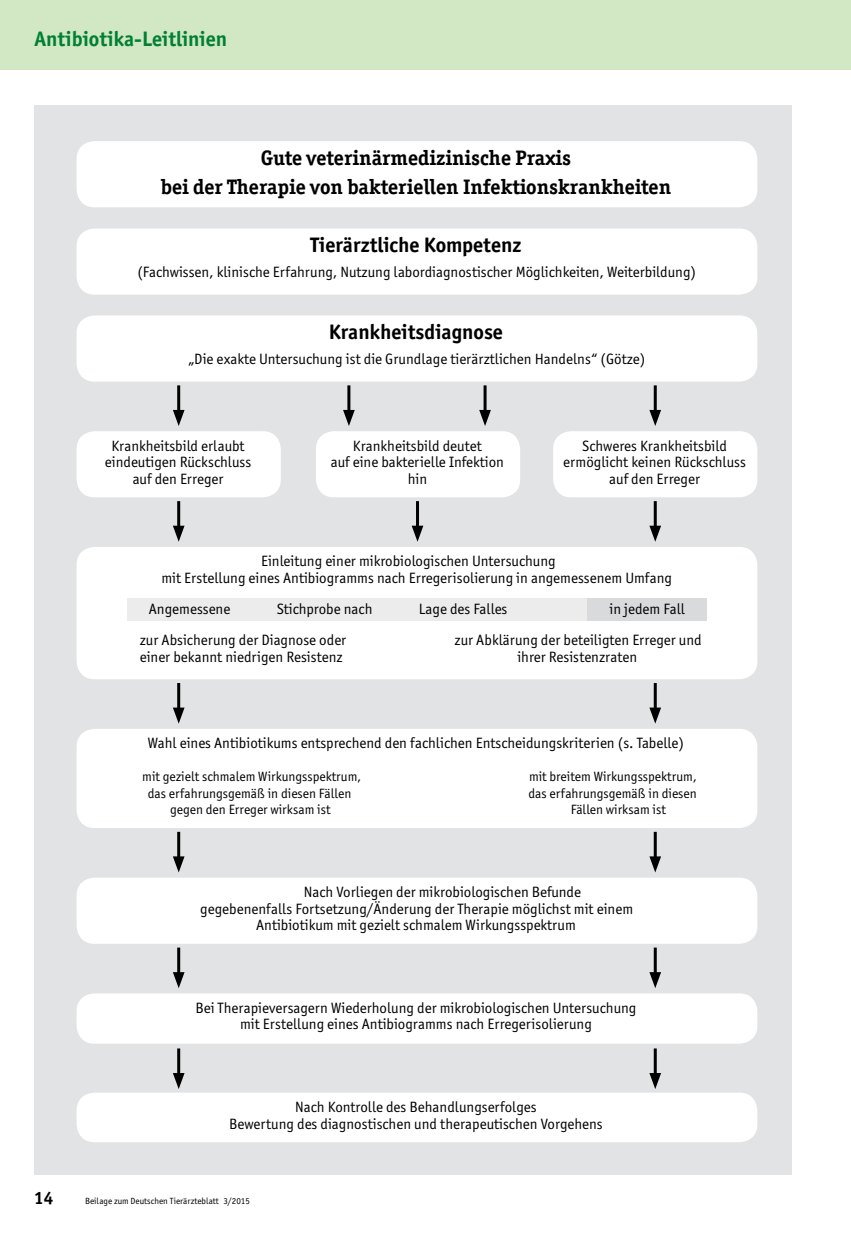
<style>
.page{position:relative;width:851px;height:1234px;background:#fff}
.page>*{position:absolute;margin:0;border:0;box-sizing:border-box;transform-origin:0 0}
.t1{font:700 21px/29.5px "Officina Serif ITC Pro";color:#000;text-align:center}
.t2{font:700 21px "Officina Sans ITC Pro";color:#000}
.t3{font:700 21px "Officina Sans ITC Pro";color:#008033}
.t4{font:700 18px "Officina Sans ITC Pro";color:#000}
.t5{font:15px/16.5px "Officina Sans ITC Pro";color:#000;text-align:center}
.t6{font:13.5px "Officina Sans ITC Pro";color:#000}
.t7{font:9px "Officina Sans ITC Pro";color:#000}
</style>
<div class="page">
<div style="left:34px;top:105px;width:757px;height:1069px;background:#e2e3e4"></div>
<div style="left:77px;top:141px;width:680px;height:66px;background:#fff;border-radius:18px"></div>
<div style="left:77px;top:228px;width:680px;height:66px;background:#fff;border-radius:18px"></div>
<div style="left:77px;top:315px;width:680px;height:66px;background:#fff;border-radius:18px"></div>
<div style="left:77px;top:431px;width:204px;height:66px;background:#fff;border-radius:18px"></div>
<div style="left:316px;top:431px;width:204px;height:66px;background:#fff;border-radius:18px"></div>
<div style="left:553px;top:431px;width:204px;height:66px;background:#fff;border-radius:18px"></div>
<div style="left:77px;top:547px;width:680px;height:132px;background:#fff;border-radius:18px"></div>
<div style="left:77px;top:728px;width:680px;height:99px;background:#fff;border-radius:18px"></div>
<div style="left:77px;top:877px;width:680px;height:66px;background:#fff;border-radius:18px"></div>
<div style="left:77px;top:993px;width:680px;height:50px;background:#fff;border-radius:18px"></div>
<div style="left:77px;top:1092px;width:680px;height:49px;background:#fff;border-radius:18px"></div>
<div style="left:128px;top:598px;width:459px;height:22px;background:#ececed"></div>
<div style="left:587px;top:598px;width:119px;height:22px;background:#d9dadb"></div>
<hr style="left:177px;top:501px;width:3px;height:30px;background:#000">
<svg style="left:173px;top:525px;width:11px;height:16px"></svg>
<hr style="left:177px;top:385px;width:3px;height:30px;background:#000">
<svg style="left:173px;top:410px;width:11px;height:16px"></svg>
<hr style="left:347px;top:385px;width:3px;height:30px;background:#000">
<svg style="left:343px;top:410px;width:12px;height:16px"></svg>
<hr style="left:177px;top:683px;width:3px;height:30px;background:#000">
<svg style="left:173px;top:707px;width:11px;height:16px"></svg>
<hr style="left:177px;top:831px;width:3px;height:30px;background:#000">
<svg style="left:173px;top:856px;width:11px;height:16px"></svg>
<hr style="left:177px;top:947px;width:3px;height:30px;background:#000">
<svg style="left:173px;top:971px;width:11px;height:17px"></svg>
<hr style="left:177px;top:1048px;width:3px;height:30px;background:#000">
<svg style="left:173px;top:1072px;width:11px;height:16px"></svg>
<hr style="left:653px;top:501px;width:3px;height:30px;background:#000">
<svg style="left:649px;top:525px;width:12px;height:16px"></svg>
<hr style="left:653px;top:385px;width:3px;height:30px;background:#000">
<svg style="left:649px;top:410px;width:12px;height:16px"></svg>
<hr style="left:483px;top:385px;width:3px;height:30px;background:#000">
<svg style="left:479px;top:410px;width:12px;height:16px"></svg>
<hr style="left:653px;top:683px;width:3px;height:30px;background:#000">
<svg style="left:649px;top:707px;width:12px;height:16px"></svg>
<hr style="left:653px;top:831px;width:3px;height:30px;background:#000">
<svg style="left:649px;top:856px;width:12px;height:16px"></svg>
<hr style="left:653px;top:947px;width:3px;height:30px;background:#000">
<svg style="left:649px;top:971px;width:12px;height:17px"></svg>
<hr style="left:653px;top:1048px;width:3px;height:30px;background:#000">
<svg style="left:649px;top:1072px;width:12px;height:16px"></svg>
<hr style="left:416px;top:501px;width:3px;height:30px;background:#000">
<svg style="left:411px;top:525px;width:12px;height:16px"></svg>
<div style="left:0;top:0;width:850px;height:69px;background:#d2e7c4"></div>
<h1 class="t3" style="left:35px;top:26px;width:194px">Antibiotika-Leitlinien</h1>
<h1 class="t1" style="left:161px;top:143px;width:511px">Gute veterinärmedizinische Praxis<br>bei der Therapie von bakteriellen Infektionskrankheiten</h1>
<h1 class="t2" style="left:310px;top:232px;width:212px">Tierärztliche Kompetenz</h1>
<p class="t5" style="left:137px;top:264px;width:560px">(Fachwissen, klinische Erfahrung, Nutzung labordiagnostischer Möglichkeiten, Weiterbildung)</p>
<h1 class="t2" style="left:329px;top:319px;width:176px">Krankheitsdiagnose</h1>
<p class="t5" style="left:188px;top:351px;width:458px">„Die exakte Untersuchung ist die Grundlage tierärztlichen Handelns“ (Götze)</p>
<p class="t5" style="left:105px;top:437px;width:148px">Krankheitsbild erlaubt eindeutigen Rückschluss auf den Erreger</p>
<p class="t5" style="left:331px;top:437px;width:175px">Krankheitsbild deutet<br>auf eine bakterielle Infektion hin</p>
<p class="t5" style="left:563px;top:437px;width:184px">Schweres Krankheitsbild ermöglicht keinen Rückschluss auf den Erreger</p>
<p class="t5" style="left:161px;top:553px;width:512px;text-align:left;text-indent:100px">Einleitung einer mikrobiologischen Untersuchung<br>mit Erstellung eines Antibiogramms nach Erregerisolierung in angemessenem Umfang</p>
<p class="t5" style="left:149px;top:600px;width:83px">Angemessene</p>
<p class="t5" style="left:277px;top:600px;width:97px">Stichprobe nach</p>
<p class="t5" style="left:419px;top:600px;width:90px">Lage des Falles</p>
<p class="t5" style="left:609px;top:600px;width:77px">in jedem Fall</p>
<p class="t5" style="left:140px;top:631px;width:208px">zur Absicherung der Diagnose oder</p>
<p class="t5" style="left:454px;top:631px;width:248px">zur Abklärung der beteiligten Erreger und</p>
<p class="t5" style="left:140px;top:648px;width:204px">einer bekannt niedrigen Resistenz</p>
<p class="t5" style="left:517px;top:648px;width:121px">ihrer Resistenzraten</p>
<p class="t5" style="left:148px;top:734px;width:537px">Wahl eines Antibiotikums entsprechend den fachlichen Entscheidungskriterien (s. Tabelle)</p>
<p class="t6" style="left:142px;top:768px;width:220px">mit gezielt schmalem Wirkungsspektrum,</p>
<p class="t6" style="left:529px;top:768px;width:169px">mit breitem Wirkungsspektrum,</p>
<p class="t6" style="left:148px;top:785px;width:205px">das erfahrungsgemäß in diesen Fällen</p>
<p class="t6" style="left:528px;top:785px;width:170px">das erfahrungsgemäß in diesen</p>
<p class="t6" style="left:170px;top:801px;width:162px">gegen den Erreger wirksam ist</p>
<p class="t6" style="left:570px;top:801px;width:97px">Fällen wirksam ist</p>
<p class="t5" style="left:304px;top:883px;width:278px">Nach Vorliegen der mikrobiologischen Befunde</p>
<p class="t5" style="left:200px;top:899px;width:434px">gegebenenfalls Fortsetzung/Änderung der Therapie möglichst mit einem</p>
<p class="t5" style="left:256px;top:916px;width:321px">Antibiotikum mit gezielt schmalem Wirkungsspektrum</p>
<p class="t5" style="left:195px;top:999px;width:442px">Bei Therapieversagern Wiederholung der mikrobiologischen Untersuchung mit Erstellung eines Antibiogramms nach Erregerisolierung</p>
<p class="t4" style="left:34px;top:1186px;width:21px">14</p>
<p class="t5" style="left:229px;top:1098px;width:375px">Nach Kontrolle des Behandlungserfolges<br>Bewertung des diagnostischen und therapeutischen Vorgehens</p>
<p class="t7" style="left:85px;top:1195px;width:166px">Beilage zum Deutschen Tierärzteblatt 3/2015</p>
</div>
